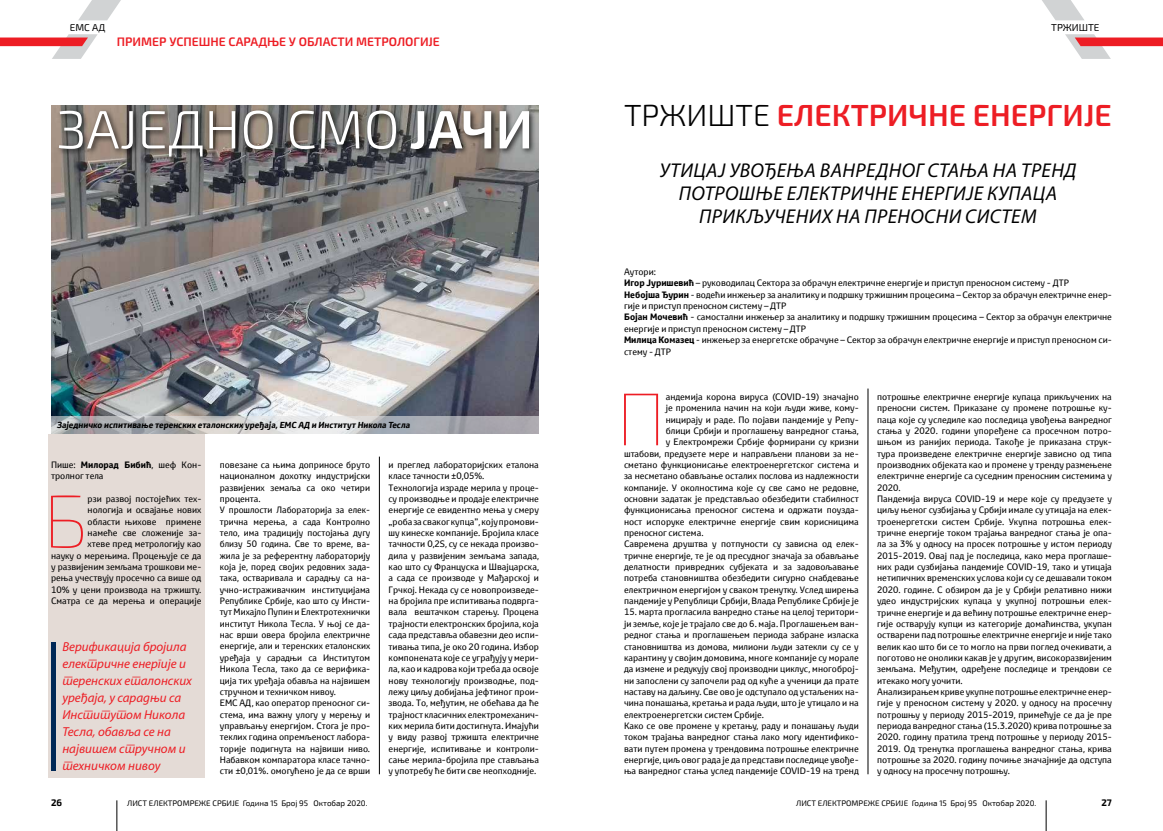
<style>
.page{position:relative;width:1163px;height:831px;background:#fff}
.page>*{position:absolute;margin:0;border:0;box-sizing:border-box;transform-origin:0 0}
.t1{font:100 74.7px "Exo 2.0";color:#ed1d24}
.t2{font:300 54px "Exo 2.0";color:#fff}
.t3{font:600 30.5px "Exo 2.0";color:#ed1d24}
.t4{font:italic 20px/23px "Myriad Pro";letter-spacing:.02em;color:#000;text-align:center}
.t5{font:italic 13px/17px "Myriad Pro";color:#ed1d24}
.t6{font:600 12.3px "Exo 2.0";color:#ed1d24}
.t7{font:10px "Exo 2.0";color:#000}
.t8{font:700 9.5px "Exo 2.0";color:#000}
.t9{font:9px/11.3px "Toyota Text";color:#000}
.t10{font:700 8.5px "Toyota Text";color:#000}
.t11{font:8px "Exo 2.0";color:#000}
.s1{font-weight:600}
.s2{font-weight:700}
.s3{font-weight:300;color:#000}
.s4{font-style:italic}
</style>
<div class="page">
<hr style="left:1045px;top:800px;width:1px;height:31px;background:#000">
<svg style="left:1042px;top:0;width:120px;height:59px"></svg>
<hr style="left:117px;top:800px;width:1px;height:31px;background:#000">
<svg style="left:0;top:0;width:121px;height:59px"></svg>
<hr style="left:867px;top:388px;width:1px;height:386px;background:#000">
<div style="left:48px;top:434px;width:156px;height:343px;background:#e4dbd6"></div>
<hr style="left:379px;top:456px;width:1px;height:318px;background:#000">
<div style="left:51px;top:642px;width:5px;height:129px;background:#002856"></div>
<img style="left:51px;top:105px;width:488px;height:312px">
<div style="left:56px;top:107px;width:480px;height:57px;background:#000;opacity:.75"></div>
<svg style="left:51px;top:417px;width:488px;height:17px;background:#bcbcc0"></svg>
<p class="t7" style="left:70px;top:21px;width:37px">ЕМС АД</p>
<p class="t7" style="left:1051px;top:21px;width:50px">ТРЖИШТЕ</p>
<h3 class="t6" style="left:117px;top:35px;width:324px">ПРИМЕР УСПЕШНЕ САРАДЊЕ У ОБЛАСТИ МЕТРОЛОГИЈЕ</h3>
<h2 class="t2" style="left:57px;top:98px;width:478px">ЗАЈЕДНО СМО <span class="s1">ЈАЧИ</span></h2>
<p class="t10" style="left:57px;top:419px;width:356px">Заједничко испитивање теренских еталонских уређаја,ЕМС АД и Институт Никола Тесла</p>
<p class="t9" style="left:51px;top:459px;width:152px">Пише: <span class="s2">Милорад Бибић</span>, шеф Кон&shy;тролног тела</p>
<h1 class="t1" style="left:43px;top:478px;width:46px">Б</h1>
<p class="t9" style="left:51px;top:493px;width:152px;text-align:right">рзи развој постојећих тех&shy;нологија и освајање нових<br>области њихове примене<br>намеће све сложеније за-<br>хтеве пред метрологију као<br>науку о мерењима. Процењује се да у развијеним земљама трошкови ме&shy;рења учествују просечно са више од<br>10% у цени производа на тржишту.<br>Сматра се да мерења и операције</p>
<h3 class="t5" style="left:62px;top:638px;width:131px">Верификација бројила електричне енергије и теренских еталонских уређаја, у сарадњи са<br>Институтом Никола<br>Тесла, обавља се на највишем стручном и техничком нивоу</h3>
<p class="t9" style="left:220px;top:459px;width:152px">повезане са њима доприносе бруто националном дохотку индустријски развијених земаља са око четири процента.<br>У прошлости Лабораторија за елек&shy;трична мерења, а сада Контролно тело, има традицију постојања дугу близу 50 година. Све то време, ва&shy;жила је за референтну лабораторију која је, поред својих редовних зада&shy;така, остваривала и сарадњу са на&shy;учно-истраживачким институцијама Републике Србије, као што су Инсти&shy;тут Михајло Пупин и Електротехнички институт Никола Тесла. У њој сe да&shy;нас врши овера бројила електричне енергије, али и теренских еталонских уређаја у сарадњи са Институтом Никола Тесла, тако да се верифика&shy;ција тих уређаја обавља на највишем стручном и техничком нивоу.<br>ЕМС АД, као оператор преносног си&shy;стема, има важну улогу у мерењу и управљању енергијом. Стога је про&shy;теклих година опремљеност лабора&shy;торије подигнута на највиши ниво.<br>Набавком компаратора класе тачно&shy;сти ±0,01%. омогућено је да се врши</p>
<p class="t9" style="left:388px;top:459px;width:152px">и преглед лабораторијских еталона класе тачности ±0,05%.<br>Технологија израде мерила у проце&shy;су производње и продаје електричне енергије се евидентно мења у смеру „роба за сваког купца”, коју промови&shy;шу кинеске компаније. Бројила класе тачности 0,2S, су се некада произво&shy;дила у развијеним земљама запада, као што су Француска и Швајцарска, а сада се производе у Мађарској и Грчкој. Некада су се новопроизведе&shy;на бројила пре испитивања подврга&shy;вала вештачком старењу. Процена трајности електронских бројила, која сада представља обавезни део испи&shy;тивања типа, је око 20 година. Избор компонената које се уграђују у мери&shy;ла, као и кадрова који треба да освоје нову технологију производње, под&shy;лежу циљу добијања јефтиног прои&shy;звода. То, међутим, не обећава да ће трајност класичних електромеханич&shy;ких мерила бити достигнута. Имајући у виду развој тржишта електричне енергије, испитивање и контроли&shy;сање мерила-бројила пре стављања у употребу ће бити све неопходније.</p>
<h3 class="t3" style="left:624px;top:97px;width:489px"><span class="s3">ТРЖИШТЕ</span> ЕЛЕКТРИЧНЕ ЕНЕРГИЈЕ</h3>
<h3 class="t4" style="left:659px;top:159px;width:418px">УТИЦАЈ УВОЂЕЊА ВАНРЕДНОГ СТАЊА НА ТРЕНД<br>ПОТРОШЊЕ ЕЛЕКТРИЧНЕ ЕНЕРГИЈЕ КУПАЦА<br>ПРИКЉУЧЕНИХ НА ПРЕНОСНИ СИСТЕМ</h3>
<p class="t9" style="left:624px;top:266px;width:489px">Аутори:<br><span class="s2">Игор Јуришевић</span> – руководилац Сектора за обрачун електричне енергије и приступ преносном систему - ДТР<br><span class="s2">Небојша Ђурин</span> <span class="s4">-</span> водећи инжењер за аналитику и подршку тржишним процесима – Сектор за обрачун електричне енер&shy;гије и приступ преносном систему – ДТР<br><span class="s2">Бојан Мочевић</span> - самостални инжењер за аналитику и подршку тржишним процесима – Сектор за обрачун електричне енергије и приступ преносном систему – ДТР<br><span class="s2">Милица Комазец</span> <span class="s4">-</span> инжењер за енергетске обрачуне – Сектор за обрачун електричне енергије и приступ преносном си&shy;стему - ДТР</p>
<h1 class="t1" style="left:616px;top:376px;width:51px">П</h1>
<p class="t9" style="left:665px;top:391px;width:194px">андемија корона вируса (COVID-19) значајно</p>
<p class="t9" style="left:665px;top:402px;width:194px">је променила начин на који људи живе, кому-</p>
<p class="t9" style="left:665px;top:413px;width:194px">ницирају и раде. По појави пандемије у Репу-</p>
<p class="t9" style="left:665px;top:425px;width:194px">блици Србији и проглашењу ванредног стања,</p>
<p class="t9" style="left:665px;top:436px;width:194px">у Електромрежи Србије формирани су кризни</p>
<p class="t9" style="left:624px;top:447px;width:236px">штабови, предузете мере и направљени планови за не-</p>
<p class="t9" style="left:624px;top:459px;width:236px">сметано функционисање електроенергетског система и</p>
<p class="t9" style="left:624px;top:470px;width:236px">за несметано обављање осталих послова из надлежности</p>
<p class="t9" style="left:624px;top:481px;width:236px">компаније. У околностима које су све само не редовне,</p>
<p class="t9" style="left:624px;top:493px;width:236px">основни задатак је представљао обезбедити стабилност</p>
<p class="t9" style="left:624px;top:504px;width:236px">функционисања преносног система и одржати поузда-</p>
<p class="t9" style="left:624px;top:515px;width:236px">ност испоруке електричне енергије свим корисницима</p>
<p class="t9" style="left:624px;top:527px;width:81px">преносног система.</p>
<p class="t9" style="left:624px;top:538px;width:236px">Савремена друштва у потпуности су зависна од елек-</p>
<p class="t9" style="left:624px;top:549px;width:236px">тричне енергије, те је од пресудног значаја за обављање</p>
<p class="t9" style="left:624px;top:561px;width:236px">делатности привредних субјеката и за задовољавање</p>
<p class="t9" style="left:624px;top:572px;width:236px">потреба становништва обезбедити сигурно снабдевање</p>
<p class="t9" style="left:624px;top:583px;width:236px">електричном енергијом у сваком тренутку. Услед ширења</p>
<p class="t9" style="left:624px;top:595px;width:236px">пандемије у Републици Србији, Влада Републике Србије је</p>
<p class="t9" style="left:624px;top:606px;width:236px">15. марта прогласила ванредно стање на целој територи&shy;ји земље, које је трајало све до 6. маја. Проглашењем ван&shy;редног стања и проглашењем периода забране изласка становништва из домова, милиони људи затекли су се у карантину у својим домовима, многе компаније су морале да измене и редукују свој производни циклус, многоброј&shy;ни запослени су започели рад од куће а ученици да прате наставу на даљину. Све ово је одступало од устаљених на&shy;чина понашања, кретања и рада људи, што је утицало и на електроенергетски систем Србије.<br>Како се ове промене у кретању, раду и понашању људи током трајања ванредног стања лако могу идентифико&shy;вати путем промена у трендовима потрошње електричне енергије, циљ овог рада је да представи последице увође&shy;ња ванредног стања услед пандемије COVID-19 на тренд</p>
<p class="t9" style="left:877px;top:391px;width:236px">потрошње електричне енергије купаца прикључених на преносни систем. Приказане су промене потрошње ку&shy;паца које су уследиле као последица увођења ванредног стања у 2020. години упоређене са просечном потро&shy;шњом из ранијих периода. Такође је приказана струк&shy;тура произведене електричне енергије зависно од типа производних објеката као и промене у тренду размењене електричне енергије са суседним преносним системима у 2020.<br>Пандемија вируса COVID-19 и мере које су предузете у циљу њеног сузбијања у Србији имале су утицаја на елек&shy;троенергетски систем Србије. Укупна потрошња елек&shy;тричне енергије током трајања ванредног стања је опа&shy;ла за 3% у односу на просек потрошње у истом периоду 2015-2019. Овај пад је последица, како мера проглаше&shy;них ради сузбијања пандемије COVID-19, тако и утицаја нетипичних временских услова који су се дешавали током 2020. године. С обзиром да је у Србији релативно нижи удео индустријских купаца у укупној потрошњи елек&shy;тричне енергије и да већину потрошње електричне енер&shy;гије остварују купци из категорије домаћинства, укупан остварени пад потрошње електричне енергије и није тако велик као што би се то могло на први поглед очекивати, а поготово не онолики какав је у другим, високоразвијеним земљама. Међутим, одређене последице и трендови се итекако могу уочити.<br>Анализирањем криве укупне потрошње електричне енер&shy;гије у преносном систему у 2020. у односу на просечну потрошњу у периоду 2015-2019, примећује се да је пре периода ванредног стања (15.3.2020) крива потрошње за 2020. годину пратила тренд потрошње у периоду 2015- 2019. Од тренутка проглашења ванредног стања, крива потрошње за 2020. годину почиње значајније да одступа у односу на просечну потрошњу.</p>
<p class="t8" style="left:51px;top:797px;width:13px">26</p>
<p class="t11" style="left:127px;top:798px;width:242px">ЛИСТ ЕЛЕКТРОМРЕЖЕ СРБИЈЕ Година 15 Број 95 Октобар 2020.</p>
<p class="t11" style="left:796px;top:798px;width:242px">ЛИСТ ЕЛЕКТРОМРЕЖЕ СРБИЈЕ Година 15 Број 95 Октобар 2020.</p>
<p class="t8" style="left:1101px;top:797px;width:12px">27</p>
</div>
